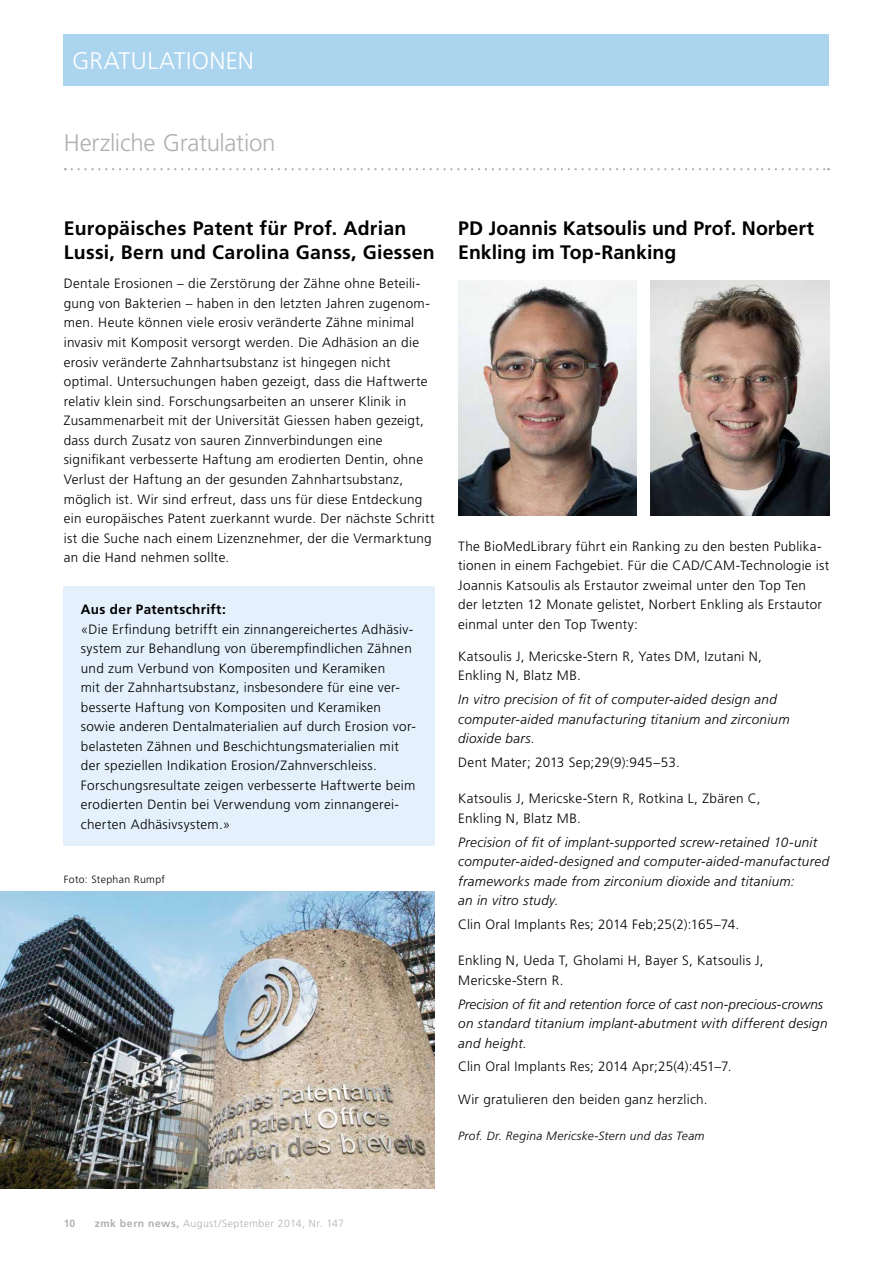
<style>
.page{position:relative;width:893px;height:1263px;background:#fff}
.page>*{position:absolute;margin:0;border:0;box-sizing:border-box;transform-origin:0 0}
.t1{font:300 24px "Frutiger";letter-spacing:-.015em;color:#aeb0b2}
.t2{font:300 24px "Frutiger";letter-spacing:.015em;color:#fff}
.t3{font:700 19.5px/24.8px "Frutiger";letter-spacing:.01em;color:#000}
.t4{font:300 13.5px/19.5px "Frutiger";letter-spacing:.02em;color:#000}
.t5{font:italic 300 13.5px/19.5px "Frutiger";letter-spacing:.02em;color:#000}
.t6{font:700 13.5px "Frutiger";letter-spacing:.03em;color:#000}
.t7{font:italic 300 12px "Frutiger";letter-spacing:.025em;color:#000}
.t8{font:300 10.5px "Frutiger";letter-spacing:.04em;color:#aeb0b2}
.t9{font:300 10.5px "Frutiger";letter-spacing:.035em;color:#000}
.t10{font:700 10.5px "Frutiger";color:#aeb0b2}
.s1{font-weight:700}
</style>
<div class="page">
<div style="left:64px;top:34px;width:765px;height:51px;background:#abd4ee"></div>
<img style="left:458px;top:281px;width:179px;height:234px">
<img style="left:651px;top:281px;width:178px;height:234px">
<div style="left:64px;top:587px;width:371px;height:259px;background:#e4f0fb"></div>
<img style="left:0;top:891px;width:435px;height:297px">
<svg style="left:72px;top:168px;width:757px;height:2px"></svg>
<h1 class="t2" style="left:72px;top:47px;width:179px">Gratulation en</h1>
<h1 class="t1" style="left:64px;top:129px;width:213px">Herzliche Gratulation</h1>
<h2 class="t3" style="left:64px;top:215px;width:372px">Europäisches Patent für Prof. Adrian<br>Lussi, Bern und Carolina Ganss, Giessen</h2>
<p class="t4" style="left:64px;top:274px;width:372px">Dentale Erosionen – die Zerstörung der Zähne ohne Beteili&shy;gung von Bakterien – haben in den letzten Jahren zugenom&shy;men. Heute können viele erosiv veränderte Zähne minimal invasiv mit Komposit versorgt werden. Die Adhäsion an die erosiv veränderte Zahnhartsubstanz ist hingegen nicht optimal. Untersuchungen haben gezeigt, dass die Haftwerte relativ klein sind. Forschungsarbeiten an unserer Klinik in Zusammenarbeit mit der Universität Giessen haben gezeigt, dass durch Zusatz von sauren Zinnverbindungen eine signifikant verbesserte Haftung am erodierten Dentin, ohne Verlust der Haftung an der gesunden Zahnhartsubstanz, möglich ist. Wir sind erfreut, dass uns für diese Entdeckung ein europäisches Patent zuerkannt wurde. Der nächste Schritt ist die Suche nach einem Lizenznehmer, der die Vermarktung an die Hand nehmen sollte.</p>
<p class="t6" style="left:81px;top:602px;width:146px">Aus der Patentschrift:</p>
<p class="t4" style="left:81px;top:619px;width:337px">«Die Erfindung betrifft ein zinnangereichertes Adhäsiv&shy;system zur Behandlung von überempfindlichen Zähnen und zum Verbund von Kompositen und Keramiken<br>mit der Zahnhartsubstanz, insbesondere für eine ver&shy;besserte Haftung von Kompositen und Keramiken sowie anderen Dentalmaterialien auf durch Erosion vor&shy;belasteten Zähnen und Beschichtungsmaterialien mit der speziellen Indikation Erosion/Zahnverschleiss.<br>Forschungsresultate zeigen verbesserte Haftwerte beim erodierten Dentin bei Verwendung vom zinnangerei&shy;cherten Adhäsivsystem.»</p>
<p class="t9" style="left:64px;top:874px;width:103px">Foto: Stephan Rumpf</p>
<h2 class="t3" style="left:458px;top:215px;width:357px">PD Joannis Katsoulis und Prof. Norbert<br>Enkling im Top-Ranking</h2>
<p class="t4" style="left:458px;top:536px;width:372px">The BioMedLibrary führt ein Ranking zu den besten Publika&shy;tionen in einem Fachgebiet. Für die CAD/CAM-Technologie ist Joannis Katsoulis als Erstautor zweimal unter den Top Ten<br>der letzten 12 Monate gelistet, Norbert Enkling als Erstautor einmal unter den Top Twenty:</p>
<p class="t4" style="left:458px;top:646px;width:305px">Katsoulis J, Mericske-Stern R, Yates DM, Izutani N,<br>Enkling N, Blatz MB.</p>
<p class="t5" style="left:458px;top:690px;width:333px">In vitro precision of fit of computer-aided design and computer-aided manufacturing titanium and zirconium dioxide bars.</p>
<p class="t4" style="left:458px;top:752px;width:223px">Dent Mater; 2013 Sep;29(9):945–53.</p>
<p class="t4" style="left:458px;top:789px;width:304px">Katsoulis J, Mericske-Stern R, Rotkina L, Zbären C,<br>Enkling N, Blatz MB.</p>
<p class="t5" style="left:458px;top:832px;width:372px">Precision of fit of implant-supported screw-retained 10-unit computer-aided-designed and computer-aided-manufactured frameworks made from zirconium dioxide and titanium:<br>an in vitro study.</p>
<p class="t4" style="left:458px;top:914px;width:283px">Clin Oral Implants Res; 2014 Feb;25(2):165–74.</p>
<p class="t4" style="left:458px;top:951px;width:307px">Enkling N, Ueda T, G holami H, Bayer S, Katsoulis J,<br>Mericske-Stern R.</p>
<p class="t5" style="left:458px;top:994px;width:371px">Precision of fit and retention force of cast non-precious-crowns on standard titanium implant-abutment with different design and height.</p>
<p class="t4" style="left:458px;top:1057px;width:275px">Clin Oral Implants Res; 2014 Apr;25(4):451–7.</p>
<p class="t4" style="left:458px;top:1089px;width:251px">Wir gratulieren den beiden ganz herzlich.</p>
<p class="t7" style="left:458px;top:1129px;width:248px">Prof. Dr. Regina Mericske-Stern und das Team</p>
<p class="t10" style="left:64px;top:1217px;width:13px">10</p>
<p class="t8" style="left:95px;top:1218px;width:251px"><span class="s1">zmk bern news,</span> August/September 2014, Nr. 147</p>
</div>
